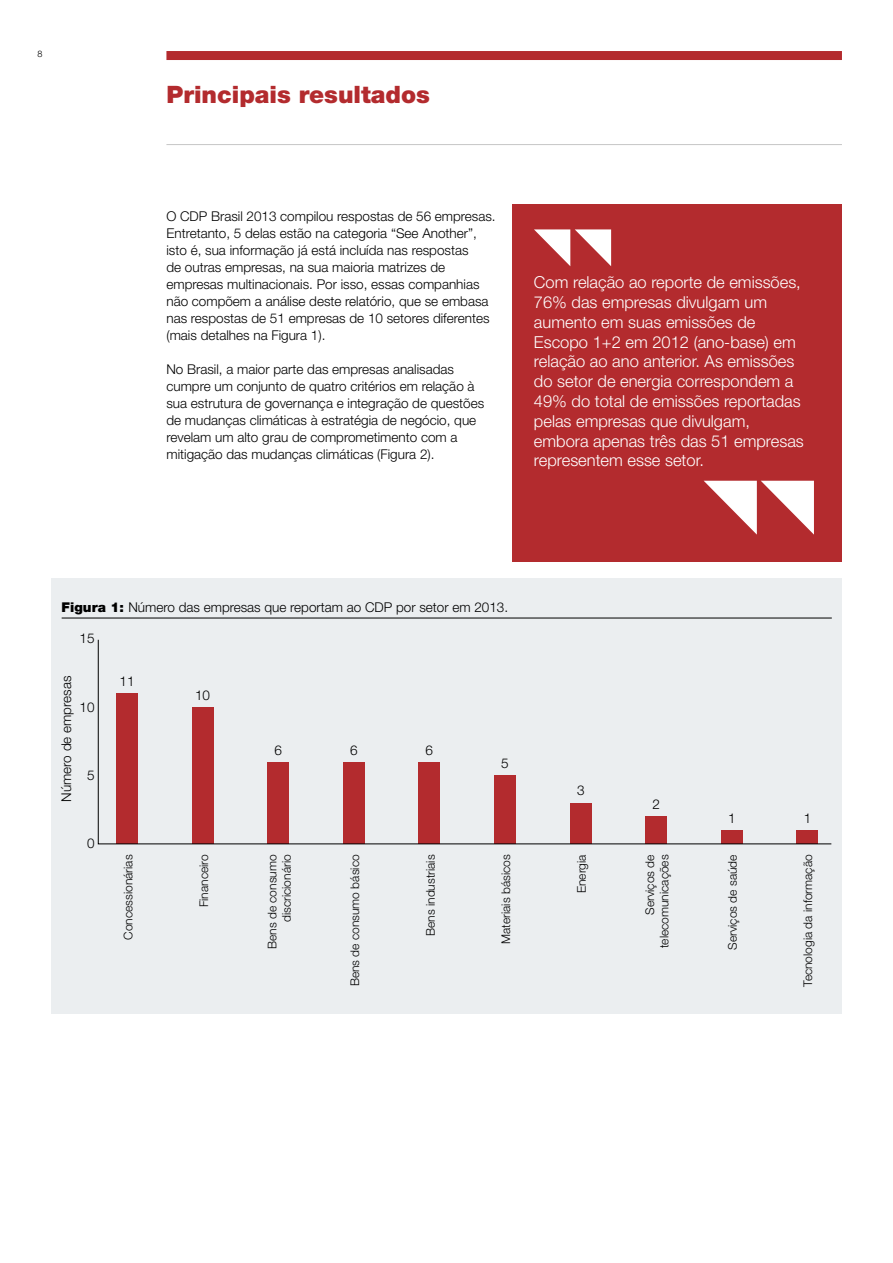
<style>
.page{position:relative;width:893px;height:1263px;background:#fff}
.page>*{position:absolute;margin:0;border:0;box-sizing:border-box;transform-origin:0 0}
.t1{font:900 24px "Helvetica Neue";color:#b32b2e}
.t2{font:300 16.5px/19.8px "Helvetica Neue LT Std";color:#fff}
.t3{font:300 13.5px/17px "Helvetica Neue LT Std";color:#000}
.t4{font:300 12px/14.4px "Helvetica Neue LT Std";color:#000;text-align:right}
.t5{font:300 9px "Helvetica Neue LT Std";color:#000}
.s1{font-family:"Helvetica Neue";font-weight:900}
</style>
<div class="page">
<div style="left:166px;top:51px;width:676px;height:9px;background:#b32b2e"></div>
<hr style="left:166px;top:144px;width:676px;height:1px;background:#c6c6c6">
<div style="left:51px;top:578px;width:791px;height:436px;background:#ebeef0"></div>
<div style="left:513px;top:204px;width:329px;height:357px;background:#b32b2e"></div>
<svg style="left:704px;top:481px;width:110px;height:54px"></svg>
<svg style="left:534px;top:229px;width:77px;height:37px"></svg>
<svg style="left:98px;top:639px;width:734px;height:205px"></svg>
<hr style="left:62px;top:618px;width:770px;height:1px;background:#000">
<p class="t5" style="left:37px;top:49px;width:7px">8</p>
<h1 class="t1" style="left:166px;top:80px;width:265px">Principais resultados</h1>
<p class="t3" style="left:166px;top:208px;width:331px">O CDP Brasil 2013 compilou respostas de 56 empresas.<br>Entretanto, 5 delas estão na categoria “See Another”, isto é, sua informação já está incluída nas respostas<br>de outras empresas, na sua maioria matrizes de empresas multinacionais. Por isso, essas companhias não compõem a análise deste relatório, que se embasa nas respostas de 51 empresas de 10 setores diferentes (mais detalhes na Figura 1).</p>
<p class="t3" style="left:166px;top:361px;width:319px">No Brasil, a maior parte das empresas analisadas cumpre um conjunto de quatro critérios em relação à sua estrutura de governança e integração de questões de mudanças climáticas à estratégia de negócio, que revelam um alto grau de comprometimento com a mitigação das mudanças climáticas (Figura 2).</p>
<p class="t2" style="left:534px;top:272px;width:271px">Com relação ao reporte de emissões,<br>76% das empresas divulgam um aumento em suas emissões de<br>Escopo 1+2 em 2012 (ano-base) em relação ao ano anterior. As emissões do setor de energia correspondem a<br>49% do total de emissões reportadas pelas empresas que divulgam, embora apenas três das 51 empresas representem esse setor.</p>
<p class="t3" style="left:62px;top:598px;width:448px"><span class="s1">Figura 1:</span> Número das empresas que reportam ao CDP por setor em 2013.</p>
<p class="t3" style="left:80px;top:630px;width:17px">15</p>
<p class="t3" style="left:58px;top:802px;width:127px;rotate:-90deg">Número de empresas</p>
<p class="t3" style="left:80px;top:698px;width:17px">10</p>
<p class="t3" style="left:87px;top:766px;width:9px">5</p>
<p class="t3" style="left:87px;top:834px;width:9px">0</p>
<p class="t3" style="left:120px;top:673px;width:17px">11</p>
<p class="t4" style="left:121px;top:940px;width:87px;rotate:-90deg">Concessionárias</p>
<p class="t3" style="left:195px;top:687px;width:17px">10</p>
<p class="t4" style="left:196px;top:907px;width:54px;rotate:-90deg">Financeiro</p>
<p class="t3" style="left:274px;top:741px;width:9px">6</p>
<p class="t4" style="left:265px;top:949px;width:96px;rotate:-90deg">Bens de consumo discricionário</p>
<p class="t3" style="left:350px;top:741px;width:9px">6</p>
<p class="t4" style="left:347px;top:986px;width:133px;rotate:-90deg">Bens de consumo básico</p>
<p class="t3" style="left:426px;top:741px;width:9px">6</p>
<p class="t4" style="left:423px;top:936px;width:83px;rotate:-90deg">Bens industriais</p>
<p class="t3" style="left:501px;top:755px;width:9px">5</p>
<p class="t4" style="left:498px;top:944px;width:91px;rotate:-90deg">Materiais básicos</p>
<p class="t3" style="left:577px;top:782px;width:9px">3</p>
<p class="t4" style="left:574px;top:893px;width:40px;rotate:-90deg">Energia</p>
<p class="t3" style="left:652px;top:795px;width:9px">2</p>
<p class="t4" style="left:642px;top:948px;width:95px;rotate:-90deg">Serviços de telecomunicações</p>
<p class="t3" style="left:728px;top:809px;width:9px">1</p>
<p class="t4" style="left:725px;top:950px;width:97px;rotate:-90deg">Serviços de saúde</p>
<p class="t3" style="left:804px;top:809px;width:9px">1</p>
<p class="t4" style="left:800px;top:987px;width:134px;rotate:-90deg">Tecnologia da informação</p>
</div>
